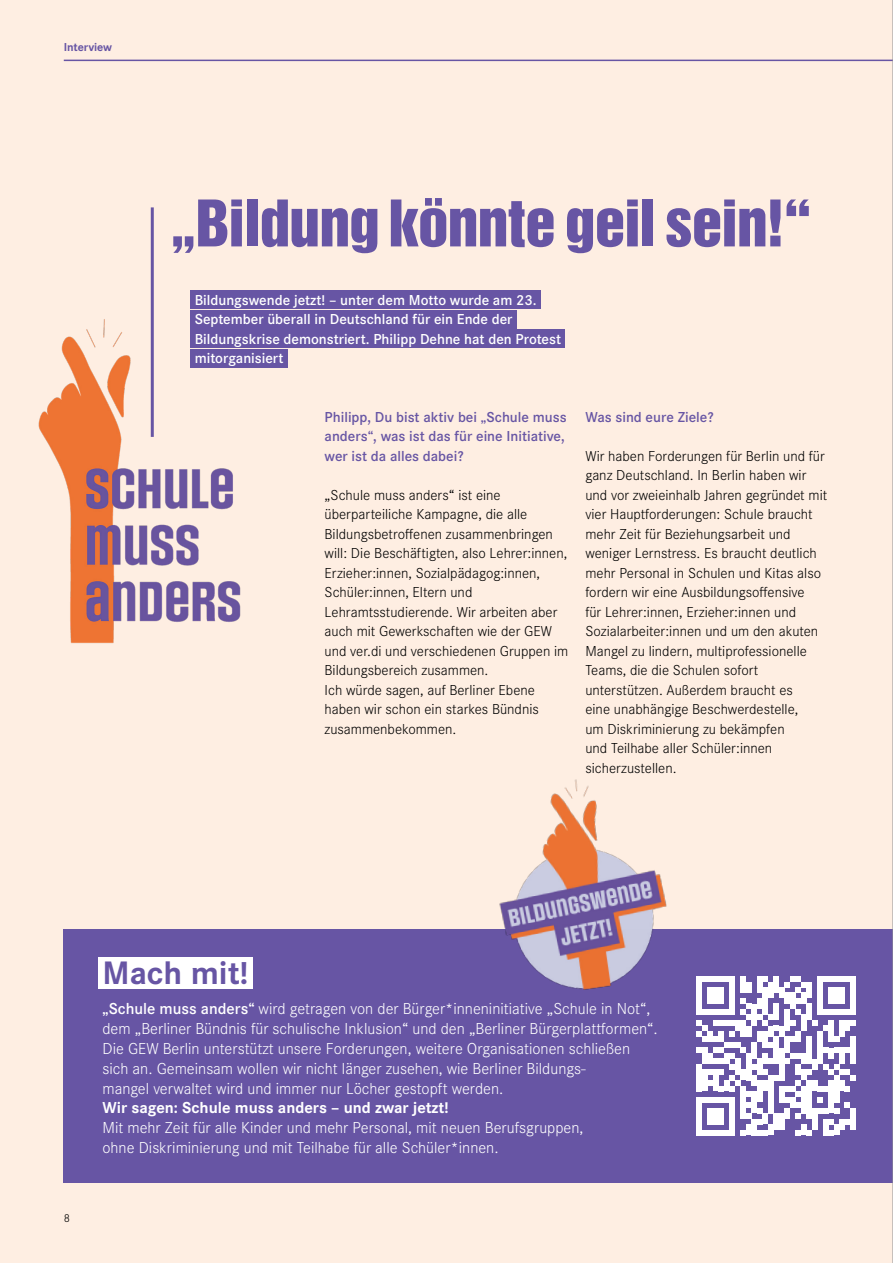
<style>
.page{position:relative;width:893px;height:1263px;background:#feeee2}
.page>*{position:absolute;margin:0;border:0;box-sizing:border-box;transform-origin:0 0}
.t1{font:58.65px "Helvetica Inserat";letter-spacing:-.02em;color:#6755a4;scale:.95 1}
.t2{font:700 33.75px "Corporate S";color:#6755a4}
.t3{font:300 16.5px/19.8px "Corporate S";color:#fff}
.t4{font:700 16.5px "Corporate S";color:#fff}
.t5{font:300 15px/19.5px "Corporate S";color:#000}
.t6{font:600 15px/19.5px "Corporate S";color:#fff}
.t7{font:600 15px/19.5px "Corporate S";color:#6755a4}
.t8{font:700 12px "Corporate S";letter-spacing:-.01em;color:#6755a4}
.t9{font:300 12px "Corporate S";color:#000}
.s1{font-weight:600}
</style>
<div class="page">
<div style="left:190px;top:291px;width:351px;height:18px;background:#6755a4"></div>
<div style="left:190px;top:310px;width:327px;height:19px;background:#6755a4"></div>
<div style="left:190px;top:330px;width:375px;height:18px;background:#6755a4"></div>
<img style="left:38px;top:299px;width:282px;height:345px">
<hr style="left:151px;top:207px;width:3px;height:230px;background:#6755a4">
<div style="left:64px;top:929px;width:829px;height:253px;background:#6755a4"></div>
<div style="left:98px;top:957px;width:154px;height:31px;background:#fff"></div>
<img style="left:499px;top:779px;width:198px;height:234px">
<svg style="left:697px;top:976px;width:195px;height:207px"></svg>
<div style="left:850px;top:1108px;width:6px;height:22px;background:#fff"></div>
<hr style="left:64px;top:60px;width:829px;height:1px;background:#6755a4">
<hr style="left:892px;top:0;width:1px;height:1263px;background:#939598">
<p class="t8" style="left:64px;top:40px;width:50px">Interview</p>
<h1 class="t1" style="left:169px;top:188px;width:679px">„Bildung könnte geil sein!“</h1>
<p class="t6" style="left:195px;top:290px;width:368px">Bildungswende jetzt! – unter dem Motto wurde am 23.<br>September überall in Deutschland für ein Ende der Bildungskrise demonstriert. Philipp Dehne hat den Protest mitorganisiert</p>
<p class="t7" style="left:325px;top:407px;width:244px">Philipp, Du bist aktiv bei „Schule muss anders“, was ist das für eine Initiative, wer ist da alles dabei?</p>
<p class="t5" style="left:325px;top:485px;width:245px">„Schule muss anders“ ist eine überparteiliche Kampagne, die alle Bildungsbetroffenen zusammenbringen will: Die Beschäftigten, also Lehrer:innen, Erzieher:innen, Sozialpädagog:innen, Schüler:innen, Eltern und Lehramtsstudierende. Wir arbeiten aber auch mit Gewerkschaften wie der GEW und ver.di und verschiedenen Gruppen im Bildungsbereich zusammen.<br>Ich würde sagen, auf Berliner Ebene haben wir schon ein starkes Bündnis zusammenbekommen.</p>
<p class="t7" style="left:585px;top:407px;width:130px">Was sind eure Ziele?</p>
<p class="t5" style="left:585px;top:446px;width:243px">Wir haben Forderungen für Berlin und für ganz Deutschland. In Berlin haben wir und vor zweieinhalb Jahren gegründet mit vier Hauptforderungen: Schule braucht mehr Zeit für Beziehungsarbeit und weniger Lernstress. Es braucht deutlich mehr Personal in Schulen und Kitas also fordern wir eine Ausbildungsoffensive<br>für Lehrer:innen, Erzieher:innen und Sozialarbeiter:innen und um den akuten Mangel zu lindern, multiprofessionelle Teams, die die Schulen sofort unterstützen. Außerdem braucht es<br>eine unabhängige Beschwerdestelle,<br>um Diskriminierung zu bekämpfen<br>und Teilhabe aller Schüler:innen sicherzustellen.</p>
<p class="t9" style="left:64px;top:1210px;width:8px">8</p>
<h2 class="t2" style="left:102px;top:953px;width:147px">Mach mit!</h2>
<p class="t3" style="left:102px;top:998px;width:557px"><span class="s1">„Schule muss anders“</span> wird getragen von der Bürger*inneninitiative „Schule in Not“, dem „Berliner Bündnis für schulische Inklusion“ und den „Berliner Bürgerplattformen“.<br>Die GEW Berlin unterstützt unsere Forderungen, weitere Organisationen schließen sich an. Gemeinsam wollen wir nicht länger zusehen, wie Berliner Bildungs-<br>mangel verwaltet wird und immer nur Löcher gestopft werden.</p>
<p class="t4" style="left:102px;top:1098px;width:348px">Wir sagen: Schule muss anders – und zwar jetzt!</p>
<p class="t3" style="left:102px;top:1117px;width:482px">Mit mehr Zeit für alle Kinder und mehr Personal, mit neuen Berufsgruppen, ohne Diskriminierung und mit Teilhabe für alle Schüler*innen.</p>
</div>
